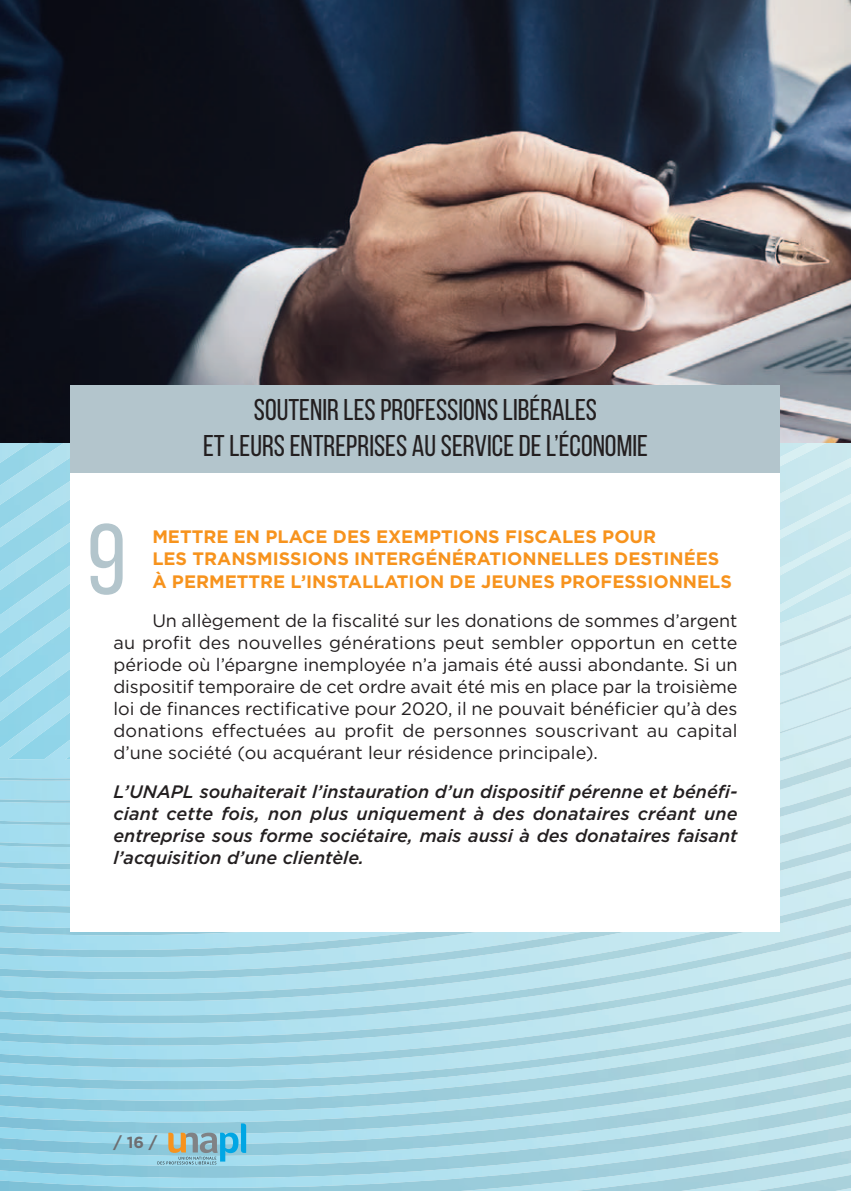
<style>
.page{position:relative;width:851px;height:1191px;background:#fff}
.page>*{position:absolute;margin:0;border:0;box-sizing:border-box;transform-origin:0 0}
.t1{font:100px "Bebas Neue";color:#b3c5cc}
.t2{font:30px/36px "Bebas Neue";color:#231f20;text-align:center}
.t3{font:18px/22px "Gotham";color:#231f20;text-align:justify}
.t4{font:italic 500 18px/22px "Gotham";color:#231f20;text-align:justify}
.t5{font:700 18px/22px "Gotham";color:#f7931d}
.t6{font:700 16px "Gotham";color:#6d6e71}
</style>
<div class="page">
<img style="left:0;top:1178px;width:850px;height:13px">
<img style="left:0;top:1155px;width:850px;height:23px">
<img style="left:0;top:1133px;width:850px;height:22px">
<img style="left:0;top:1089px;width:850px;height:44px">
<img style="left:0;top:1067px;width:850px;height:22px">
<img style="left:0;top:979px;width:850px;height:88px">
<img style="left:0;top:1023px;width:780px;height:22px">
<img style="left:0;top:979px;width:780px;height:44px">
<img style="left:0;top:871px;width:850px;height:108px">
<img style="left:842px;top:841px;width:8px;height:18px">
<img style="left:0;top:935px;width:837px;height:22px">
<img style="left:817px;top:812px;width:33px;height:18px">
<img style="left:0;top:826px;width:842px;height:109px">
<img style="left:793px;top:790px;width:57px;height:20px">
<img style="left:0;top:806px;width:817px;height:107px">
<img style="left:780px;top:770px;width:70px;height:20px">
<img style="left:0;top:786px;width:793px;height:105px">
<img style="left:780px;top:750px;width:70px;height:20px">
<img style="left:780px;top:720px;width:70px;height:30px">
<img style="left:0;top:825px;width:71px;height:22px">
<img style="left:780px;top:699px;width:70px;height:21px">
<img style="left:780px;top:681px;width:70px;height:18px">
<img style="left:0;top:780px;width:71px;height:23px">
<img style="left:780px;top:632px;width:70px;height:49px">
<img style="left:0;top:442px;width:71px;height:317px">
<img style="left:780px;top:442px;width:70px;height:115px">
<img style="left:780px;top:557px;width:70px;height:75px">
<img style="left:0;top:0;width:850px;height:442px">
<div style="left:71px;top:398px;width:709px;height:534px;background:#fff"></div>
<div style="left:71px;top:385px;width:709px;height:88px;background:#b3c5cc"></div>
<svg style="left:157px;top:1123px;width:89px;height:41px;background:#86bcca"></svg>
<h2 class="t2" style="left:203px;top:392px;width:446px">SOUTENIR LES PROFESSIONS LIBÉRALES<br>ET LEURS ENTREPRISES AU SERVICE DE L’ÉCONOMIE</h2>
<h1 class="t1" style="left:87px;top:501px;width:40px">9</h1>
<p class="t5" style="left:152px;top:526px;width:581px">METTRE EN PLACE DES EXEMPTIONS FISCALES POUR<br>LES TRANSMISSIONS INTERGÉNÉRATIONNELLES DESTINÉES<br>À PERMETTRE L’INSTALLATION DE JEUNES PROFESSIONNELS</p>
<p class="t3" style="left:113px;top:609px;width:625px;text-indent:39px">Un allègement de la fiscalité sur les donations de sommes d’argent au profit des nouvelles générations peut sembler opportun en cette période où l’épargne inemployée n’a jamais été aussi abondante. Si un dispositif temporaire de cet ordre avait été mis en place par la troisième loi de finances rectificative pour 2020, il ne pouvait bénéficier qu’à des donations effectuées au profit de personnes souscrivant au capital d’une société (ou acquérant leur résidence principale).</p>
<p class="t4" style="left:113px;top:780px;width:625px">L’UNAPL souhaiterait l’instauration d’un dispositif pérenne et bénéfi&shy;ciant cette fois, non plus uniquement à des donataires créant une entreprise sous forme sociétaire, mais aussi à des donataires faisant l’acquisition d’une clientèle.</p>
<p class="t6" style="left:113px;top:1132px;width:45px">/ 16 /</p>
</div>
